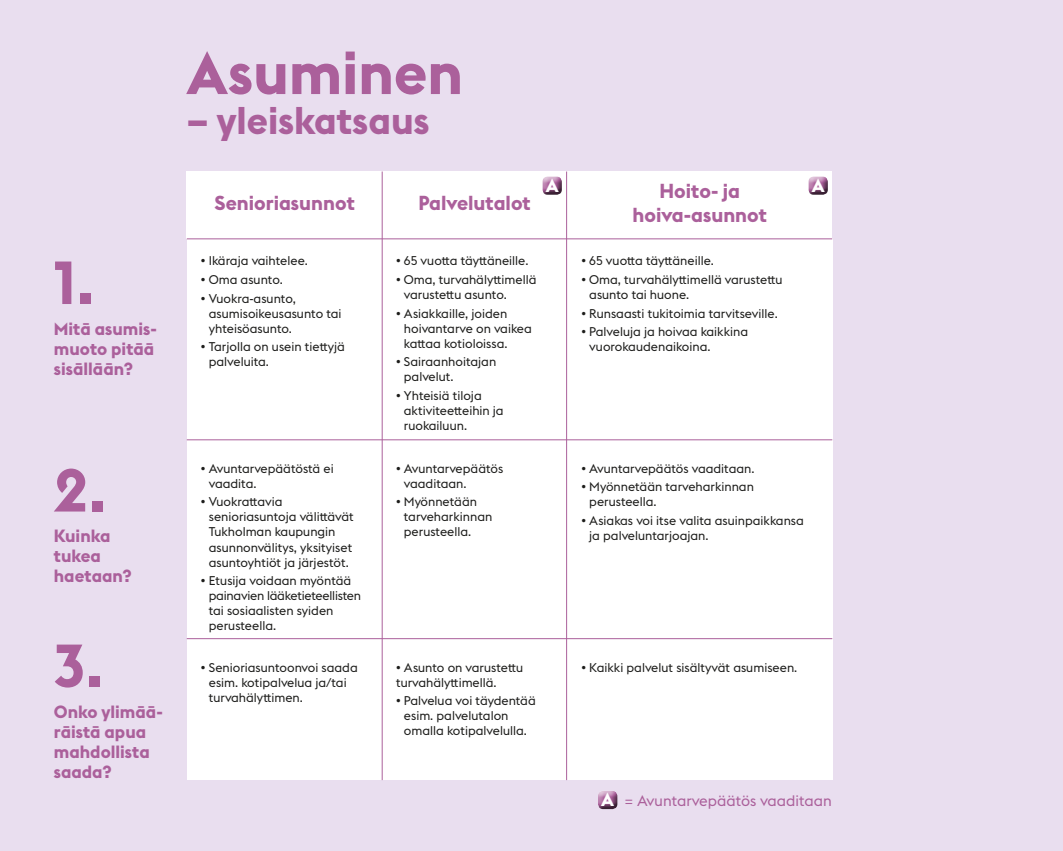
<style>
.page{position:relative;width:1063px;height:851px;background:#fff}
.page>*{position:absolute;margin:0;border:0;box-sizing:border-box;transform-origin:0 0}
.t1{font:700 59.75px "Stockholm Type Display";color:#ab609b}
.t2{font:700 38.12px "Stockholm Type Display";color:#ab609b}
.t3{font:700 20px/23.8px "Stockholm Type Display";color:#ab609b;text-align:center}
.t4{font:700 18.88px "Stockholm Type Display";color:#fff}
.t5{font:700 17.5px/20px "Stockholm Type Display";color:#ab609b}
.t6{font:15px "Stockholm Type";color:#ab609b}
.t7{font:12.5px/15px "Stockholm Type";color:#1d1d1b}
</style>
<div class="page">
<div style="left:0;top:0;width:1063px;height:850px;background:#e9deef"></div>
<div style="left:187px;top:171px;width:195px;height:68px;background:#fff"></div>
<div style="left:382px;top:171px;width:185px;height:68px;background:#fff"></div>
<div style="left:567px;top:171px;width:265px;height:68px;background:#fff"></div>
<div style="left:598px;top:790px;width:21px;height:19px;background:#1d1d1b;opacity:.75"></div>
<div style="left:542px;top:174px;width:21px;height:18px;background:#fff;opacity:.75"></div>
<div style="left:542px;top:177px;width:21px;height:18px;background:#1d1d1b;opacity:.75"></div>
<div style="left:808px;top:174px;width:21px;height:18px;background:#fff;opacity:.75"></div>
<div style="left:808px;top:177px;width:21px;height:18px;background:#1d1d1b;opacity:.75"></div>
<div style="left:187px;top:239px;width:645px;height:541px;background:#fff"></div>
<hr style="left:382px;top:171px;width:1px;height:609px;background:#ab609b">
<hr style="left:566px;top:171px;width:1px;height:609px;background:#ab609b">
<hr style="left:187px;top:238px;width:645px;height:1px;background:#ab609b">
<hr style="left:187px;top:439px;width:645px;height:1px;background:#ab609b">
<hr style="left:187px;top:638px;width:645px;height:1px;background:#ab609b">
<h2 class="t1" style="left:54px;top:240px;width:42px">1.</h2>
<h2 class="t5" style="left:54px;top:317px;width:105px">Mitä asumis&shy;muoto pitää sisällään?</h2>
<h2 class="t1" style="left:54px;top:447px;width:55px">2.</h2>
<h2 class="t5" style="left:54px;top:525px;width:79px">Kuinka tukea haetaan?</h2>
<h2 class="t1" style="left:54px;top:623px;width:51px">3.</h2>
<h2 class="t5" style="left:54px;top:700px;width:110px">Onko ylimää&shy;räistä apua mahdollista saada?</h2>
<h1 class="t1" style="left:187px;top:30px;width:278px">Asuminen</h1>
<h2 class="t2" style="left:187px;top:93px;width:244px">– yleiskatsaus</h2>
<h2 class="t4" style="left:546px;top:172px;width:14px">A</h2>
<h2 class="t4" style="left:812px;top:172px;width:14px">A</h2>
<h2 class="t3" style="left:214px;top:190px;width:142px">Senioriasunnot</h2>
<h2 class="t3" style="left:419px;top:190px;width:114px">Palvelutalot</h2>
<h2 class="t3" style="left:633px;top:178px;width:136px">Hoito- ja hoiva-asunnot</h2>
<h2 class="t7" style="left:201px;top:253px;width:109px">• Ikäraja vaihtelee.</h2>
<h2 class="t7" style="left:201px;top:271px;width:83px">• Oma asunto.</h2>
<h2 class="t7" style="left:209px;top:290px;width:134px;text-indent:-8px">• Vuokra-asunto, asumisoikeusasunto tai yhteisöasunto.</h2>
<h2 class="t7" style="left:209px;top:338px;width:138px;text-indent:-8px">• Tarjolla on usein tiettyjä palveluita.</h2>
<h2 class="t7" style="left:209px;top:460px;width:126px;text-indent:-8px">• Avuntarvepäätöstä ei vaadita.</h2>
<h2 class="t7" style="left:209px;top:494px;width:147px;text-indent:-8px">• Vuokrattavia senioriasuntoja välittävät<br>Tukholman kaupungin asunnonvälitys, yksityiset asuntoyhtiöt ja järjestöt.</h2>
<h2 class="t7" style="left:209px;top:572px;width:154px;text-indent:-8px">• Etusija voidaan myöntää painavien lääketieteellisten tai sosiaalisten syiden perusteella.</h2>
<h2 class="t7" style="left:209px;top:659px;width:150px;text-indent:-8px">• Senioriasuntoonvoi saada esim. kotipalvelua ja/tai turvahälyttimen.</h2>
<h2 class="t7" style="left:396px;top:253px;width:134px">• 65 vuotta täyttäneille.</h2>
<h2 class="t7" style="left:404px;top:271px;width:134px;text-indent:-8px">• Oma, turvahälyttimellä varustettu asunto.</h2>
<h2 class="t7" style="left:404px;top:305px;width:129px;text-indent:-8px">• Asiakkaille, joiden hoivantarve on vaikea kattaa kotioloissa.</h2>
<h2 class="t7" style="left:404px;top:353px;width:94px;text-indent:-8px">• Sairaanhoitajan palvelut.</h2>
<h2 class="t7" style="left:404px;top:387px;width:101px;text-indent:-8px">• Yhteisiä tiloja aktiviteetteihin ja ruokailuun.</h2>
<h2 class="t7" style="left:404px;top:460px;width:101px;text-indent:-8px">• Avuntarvepäätös vaaditaan.</h2>
<h2 class="t7" style="left:404px;top:494px;width:90px;text-indent:-8px">• Myönnetään tarveharkinnan perusteella.</h2>
<h2 class="t7" style="left:396px;top:659px;width:129px">• Asunto on varustettu turvahälyttimellä.</h2>
<h2 class="t7" style="left:404px;top:692px;width:133px;text-indent:-8px">• Palvelua voi täydentää esim. palvelutalon omalla kotipalvelulla.</h2>
<h2 class="t7" style="left:581px;top:253px;width:134px">• 65 vuotta täyttäneille.</h2>
<h2 class="t7" style="left:589px;top:271px;width:195px;text-indent:-8px">• Oma, turvahälyttimellä varustettu asunto tai huone.</h2>
<h2 class="t7" style="left:581px;top:305px;width:198px">• Runsaasti tukitoimia tarvitseville.</h2>
<h2 class="t7" style="left:589px;top:323px;width:160px;text-indent:-8px">• Palveluja ja hoivaa kaikkina vuorokaudenaikoina.</h2>
<h2 class="t7" style="left:581px;top:460px;width:175px">• Avuntarvepäätös vaaditaan.</h2>
<h2 class="t7" style="left:589px;top:479px;width:166px;text-indent:-8px">• Myönnetään tarveharkinnan perusteella.</h2>
<h2 class="t7" style="left:589px;top:512px;width:216px;text-indent:-8px">• Asiakas voi itse valita asuinpaikkansa ja palveluntarjoajan.</h2>
<h2 class="t7" style="left:581px;top:659px;width:217px">• Kaikki palvelut sisältyvät asumiseen.</h2>
<h2 class="t4" style="left:601px;top:786px;width:14px">A</h2>
<h2 class="t6" style="left:624px;top:790px;width:209px">= Avuntarvepäätös vaaditaan</h2>
</div>
